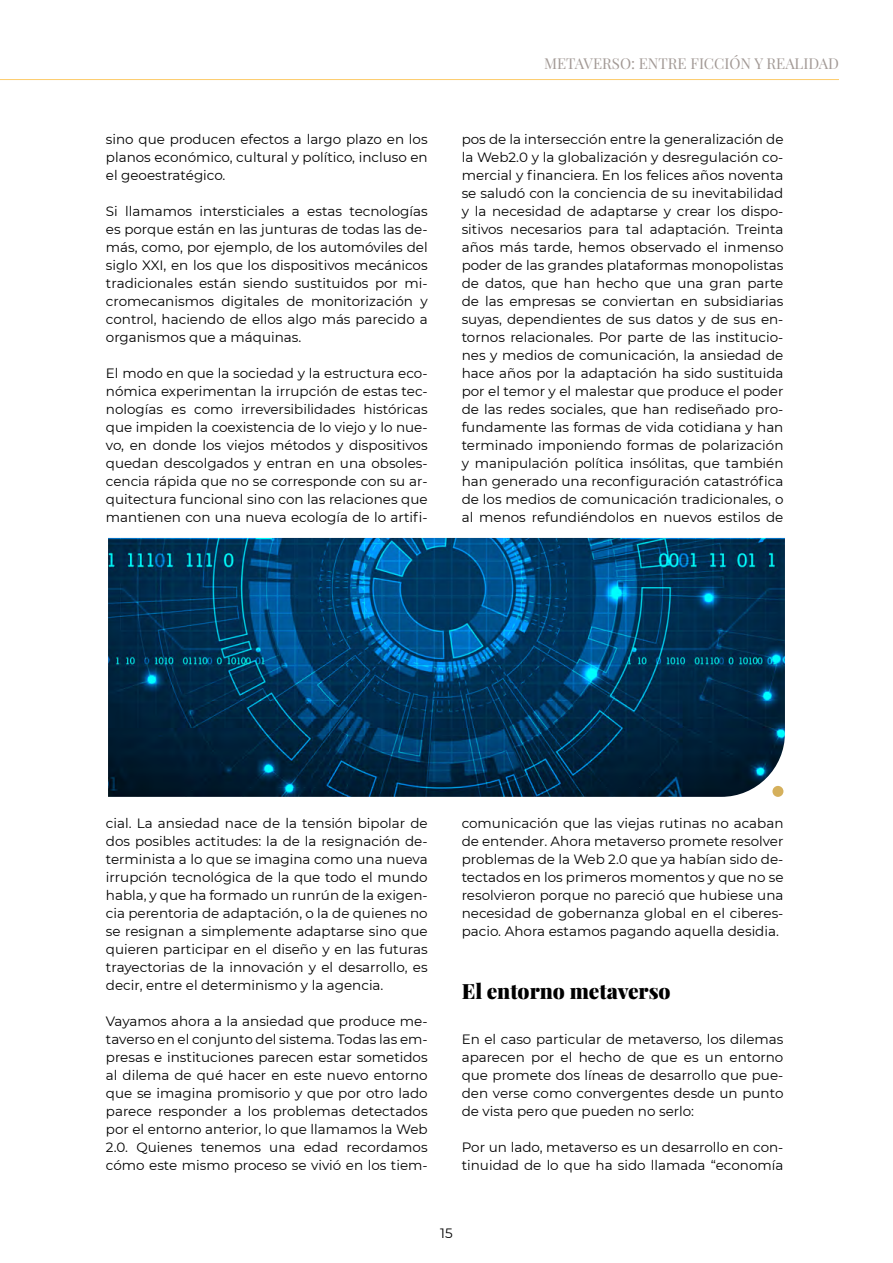
<style>
.page{position:relative;width:893px;height:1263px;background:#fff}
.page>*{position:absolute;margin:0;border:0;box-sizing:border-box;transform-origin:0 0}
.t1{font:900 21px "Playfair Display";color:#000}
.t2{font:15px "Playfair Display";color:#a29995}
.t3{font:13.5px/18px "Montserrat";color:#000;text-align:justify}
</style>
<div class="page">
<hr style="left:0;top:79px;width:839px;height:1px;background:#fdcc6d">
<img style="left:108px;top:538px;width:677px;height:259px">
<div style="left:772px;top:786px;width:11px;height:11px;background:#d5b05c;border-radius:50%"></div>
<p class="t3" style="left:106px;top:130px;width:323px">sino que producen efectos a largo plazo en los planos económico, cultural y político, incluso en el geoestratégico.</p>
<p class="t3" style="left:106px;top:202px;width:323px">Si llamamos intersticiales a estas tecnologías es porque están en las junturas de todas las de&shy;más, como, por ejemplo, de los automóviles del siglo XXI, en los que los dispositivos mecánicos tradicionales están siendo sustituidos por mi&shy;cromecanismos digitales de monitorización y control, haciendo de ellos algo más parecido a organismos que a máquinas.</p>
<p class="t3" style="left:106px;top:364px;width:323px">El modo en que la sociedad y la estructura eco&shy;nómica experimentan la irrupción de estas tec&shy;nologías es como irreversibilidades históricas que impiden la coexistencia de lo viejo y lo nue&shy;vo, en donde los viejos métodos y dispositivos quedan descolgados y entran en una obsoles&shy;cencia rápida que no se corresponde con su ar&shy;quitectura funcional sino con las relaciones que mantienen con una nueva ecología de lo artifi-</p>
<p class="t2" style="left:544px;top:51px;width:296px">METAVERSO: ENTRE FICCIÓN Y REALIDAD</p>
<p class="t3" style="left:462px;top:130px;width:323px">pos de la intersección entre la generalización de la Web2.0 y la globalización y desregulación co&shy;mercial y financiera. En los felices años noventa se saludó con la conciencia de su inevitabilidad y la necesidad de adaptarse y crear los dispo&shy;sitivos necesarios para tal adaptación. Treinta años más tarde, hemos observado el inmenso poder de las grandes plataformas monopolistas de datos, que han hecho que una gran parte de las empresas se conviertan en subsidiarias suyas, dependientes de sus datos y de sus en&shy;tornos relacionales. Por parte de las institucio&shy;nes y medios de comunicación, la ansiedad de hace años por la adaptación ha sido sustituida por el temor y el malestar que produce el poder de las redes sociales, que han rediseñado pro&shy;fundamente las formas de vida cotidiana y han terminado imponiendo formas de polarización y manipulación política insólitas, que también han generado una reconfiguración catastrófica de los medios de comunicación tradicionales, o al menos refundiéndolos en nuevos estilos de</p>
<p class="t3" style="left:106px;top:814px;width:323px">cial. La ansiedad nace de la tensión bipolar de dos posibles actitudes: la de la resignación de&shy;terminista a lo que se imagina como una nueva irrupción tecnológica de la que todo el mundo habla, y que ha formado un runrún de la exigen&shy;cia perentoria de adaptación, o la de quienes no se resignan a simplemente adaptarse sino que quieren participar en el diseño y en las futuras trayectorias de la innovación y el desarrollo, es decir, entre el determinismo y la agencia.</p>
<p class="t3" style="left:106px;top:1012px;width:323px">Vayamos ahora a la ansiedad que produce me&shy;taverso en el conjunto del sistema. Todas las em&shy;presas e instituciones parecen estar sometidos al dilema de qué hacer en este nuevo entorno que se imagina promisorio y que por otro lado parece responder a los problemas detectados por el entorno anterior, lo que llamamos la Web 2.0. Quienes tenemos una edad recordamos cómo este mismo proceso se vivió en los tiem-</p>
<p class="t3" style="left:462px;top:814px;width:323px">comunicación que las viejas rutinas no acaban de entender. Ahora metaverso promete resolver problemas de la Web 2.0 que ya habían sido de&shy;tectados en los primeros momentos y que no se resolvieron porque no pareció que hubiese una necesidad de gobernanza global en el ciberes&shy;pacio. Ahora estamos pagando aquella desidia.</p>
<h1 class="t1" style="left:462px;top:974px;width:211px">El entorno metaverso</h1>
<p class="t3" style="left:462px;top:1030px;width:323px">En el caso particular de metaverso, los dilemas aparecen por el hecho de que es un entorno que promete dos líneas de desarrollo que pue&shy;den verse como convergentes desde un punto de vista pero que pueden no serlo:</p>
<p class="t3" style="left:462px;top:1138px;width:323px">Por un lado, metaverso es un desarrollo en con&shy;tinuidad de lo que ha sido llamada “economía</p>
<p class="t3" style="left:440px;top:1223px;width:14px">15</p>
</div>
